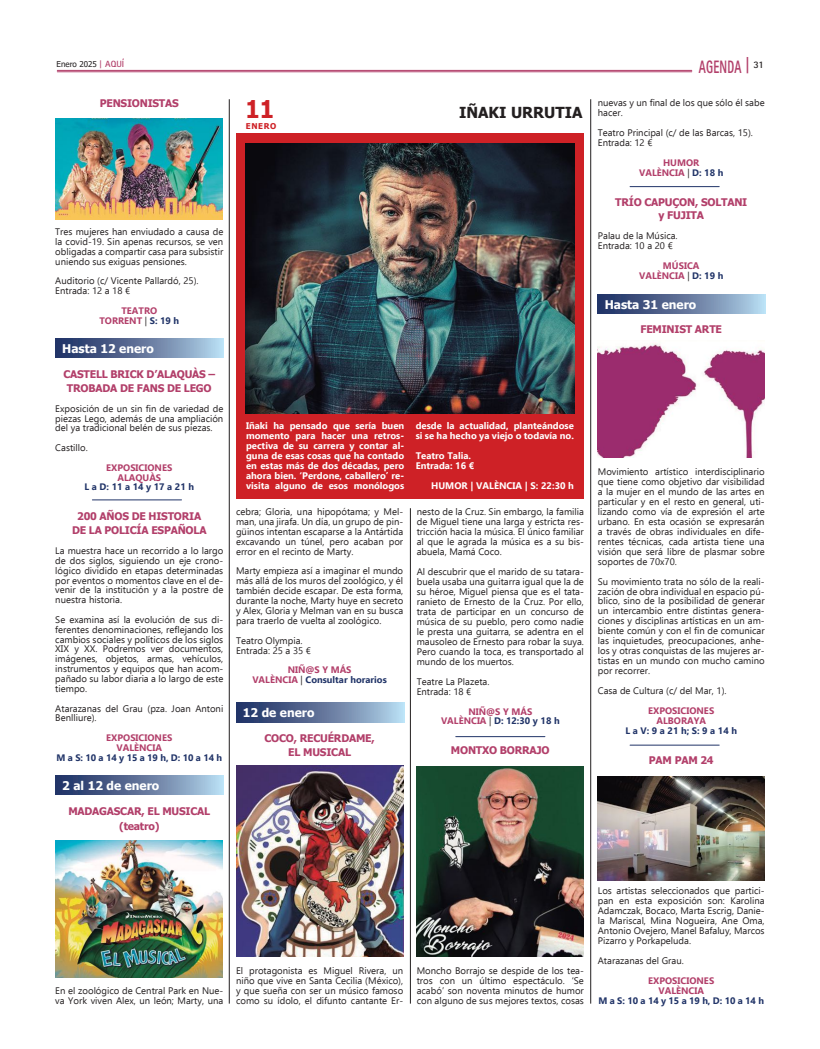
<style>
.page{position:relative;width:820px;height:1049px;background:#fff}
.page>*{position:absolute;margin:0;border:0;box-sizing:border-box;transform-origin:0 0}
.t1{font:700 24.5px "Tahoma";color:#ce2126;scale:.91 1}
.t2{font:800 18px "Rotis Sans Serif Std";letter-spacing:.02em;color:#b23f6a;scale:.64 1}
.t3{font:700 15.2px "Tahoma";color:#231f20}
.t4{font:700 12px "Tahoma";color:#fff}
.t5{font:700 10.5px/14.4px "Tahoma";letter-spacing:-.02em;color:#b23f6a;text-align:center}
.t6{font:9.5px/10px "Ebrima";color:#231f20;text-align:justify}
.t7{font:700 9.5px/10px "Ebrima";color:#fff}
.t8{font:700 9.4px/10px "Ebrima";color:#b23f6a;text-align:center}
.t9{font:700 9.4px "Ebrima";letter-spacing:-.01em;color:#213468}
.t10{font:8px "Tahoma";color:#231f20}
.t11{font:700 8px "Tahoma";letter-spacing:.08em;color:#ce2126}
.s1{font-family:"Rotis Serif Std";font-weight:700;font-size:9.2px;color:#b23f6a}
.s2{font-family:"Rotis Sans Serif Std";font-weight:700;font-size:9px;color:#b23f6a}
.s3{font-size:18.2px}
.s4{font-weight:400;font-size:9.5px;color:#231f20}
.s5{color:#213468}
</style>
<div class="page">
<div style="left:236px;top:133px;width:347px;height:365px;background:#ce2126"></div>
<img style="left:245px;top:143px;width:329px;height:271px">
<svg style="left:55px;top:339px;width:168px;height:19px;background:#647aa0"></svg>
<svg style="left:55px;top:776px;width:168px;height:19px;background:#647aa0"></svg>
<svg style="left:236px;top:703px;width:168px;height:19px;background:#647ba0"></svg>
<svg style="left:597px;top:294px;width:168px;height:19px;background:#647aa0"></svg>
<hr style="left:229px;top:99px;width:1px;height:904px;background:#231f20">
<hr style="left:410px;top:508px;width:1px;height:495px;background:#231f20">
<hr style="left:590px;top:99px;width:1px;height:904px;background:#231f20">
<hr style="left:92px;top:499px;width:89px;height:1px;background:#213468">
<hr style="left:455px;top:736px;width:89px;height:1px;background:#213468">
<hr style="left:629px;top:745px;width:90px;height:1px;background:#213468">
<hr style="left:629px;top:186px;width:90px;height:1px;background:#213468">
<hr style="left:57px;top:70px;width:634px;height:1px;background:#b23f6a">
<hr style="left:57px;top:72px;width:634px;height:1px;background:#b23f6a">
<img style="left:55px;top:118px;width:167px;height:101px">
<img style="left:55px;top:840px;width:167px;height:137px">
<img style="left:597px;top:777px;width:167px;height:103px">
<img style="left:597px;top:343px;width:167px;height:115px">
<img style="left:416px;top:766px;width:167px;height:191px">
<img style="left:236px;top:765px;width:167px;height:192px">
<p class="t10" style="left:57px;top:58px;width:69px">Enero 2025 <span class="s1">|</span> <span class="s2">AQUÍ</span></p>
<h2 class="t2" style="left:698px;top:56px;width:103px">AGENDA <span class="s3">|</span> <sup>31</sup></h2>
<p class="t5" style="left:100px;top:97px;width:81px">PENSIONISTAS</p>
<h1 class="t1" style="left:245px;top:92px;width:33px">11</h1>
<p class="t11" style="left:246px;top:120px;width:32px">ENERO</p>
<h3 class="t3" style="left:459px;top:102px;width:125px">IÑAKI URRUTIA</h3>
<p class="t6" style="left:55px;top:227px;width:169px">Tres mujeres han enviudado a causa de la covid-19. Sin apenas recursos, se ven obligadas a compartir casa para subsistir uniendo sus exiguas pensiones.</p>
<p class="t6" style="left:55px;top:276px;width:145px">Auditorio (c/ Vicente Pallardó, 25).<br>Entrada: 12 a 18 €</p>
<p class="t8" style="left:99px;top:305px;width:81px">TEATRO<br>TORRENT <span class="s4">|</span> <span class="s5">S: 19 h</span></p>
<p class="t4" style="left:62px;top:340px;width:93px">Hasta 12 enero</p>
<p class="t5" style="left:63px;top:367px;width:153px">CASTELL BRICK D’ALAQUÀS –<br>TROBADA DE FANS DE LEGO</p>
<p class="t6" style="left:55px;top:403px;width:169px">Exposición de un sin fin de variedad de piezas Lego, además de una ampliación del ya tradicional belén de sus piezas.</p>
<p class="t6" style="left:55px;top:442px;width:34px">Castillo.</p>
<p class="t8" style="left:106px;top:462px;width:67px">EXPOSICIONES<br>ALAQUÀS</p>
<p class="t9" style="left:85px;top:480px;width:111px">L a D: 11 a 14 y 17 a 21 h</p>
<p class="t5" style="left:72px;top:509px;width:136px">200 AÑOS DE HISTORIA<br>DE LA POLICÍA ESPAÑOLA</p>
<p class="t6" style="left:55px;top:545px;width:169px">La muestra hace un recorrido a lo largo de dos siglos, siguiendo un eje crono&shy;lógico dividido en etapas determinadas por eventos o momentos clave en el de&shy;venir de la institución y a la postre de nuestra historia.</p>
<p class="t6" style="left:55px;top:614px;width:169px">Se examina así la evolución de sus di&shy;ferentes denominaciones, reflejando los cambios sociales y políticos de los siglos XIX y XX. Podremos ver documentos, imágenes, objetos, armas, vehículos, instrumentos y equipos que han acom&shy;pañado su labor diaria a lo largo de este tiempo.</p>
<p class="t6" style="left:55px;top:703px;width:169px">Atarazanas del Grau (pza. Joan Antoni<br>Benlliure).</p>
<p class="t8" style="left:106px;top:732px;width:67px">EXPOSICIONES<br>VALÈNCIA</p>
<p class="t9" style="left:56px;top:750px;width:167px">M a S: 10 a 14 y 15 a 19 h, D: 10 a 14 h</p>
<p class="t4" style="left:62px;top:777px;width:99px">2 al 12 de enero</p>
<p class="t5" style="left:68px;top:804px;width:143px;line-height:15px">MADAGASCAR, EL MUSICAL (teatro)</p>
<p class="t7" style="left:246px;top:420px;width:160px;text-align:justify">Iñaki ha pensado que sería buen momento para hacer una retros&shy;pectiva de su carrera y contar al&shy;guna de esas cosas que ha contado en estas más de dos décadas, pero ahora bien. ‘Perdone, caballero’ re&shy;visita alguno de esos monólogos</p>
<p class="t7" style="left:415px;top:420px;width:160px">desde la actualidad, planteándose si se ha hecho ya viejo o todavía no.</p>
<p class="t7" style="left:415px;top:450px;width:60px">Teatro Talia.<br>Entrada: 16 €</p>
<p class="t7" style="left:431px;top:480px;width:144px">HUMOR | VALÈNCIA | S: 22:30 h</p>
<p class="t6" style="left:236px;top:506px;width:169px">cebra; Gloria, una hipopótama; y Mel&shy;man, una jirafa. Un día, un grupo de pin&shy;güinos intentan escaparse a la Antártida excavando un túnel, pero acaban por error en el recinto de Marty.</p>
<p class="t6" style="left:236px;top:566px;width:169px">Marty empieza así a imaginar el mundo más allá de los muros del zoológico, y él también decide escapar. De esta forma, durante la noche, Marty huye en secreto y Alex, Gloria y Melman van en su busca para traerlo de vuelta al zoológico.</p>
<p class="t6" style="left:236px;top:635px;width:76px">Teatro Olympia.<br>Entrada: 25 a 35 €</p>
<p class="t8" style="left:252px;top:664px;width:136px">NIÑ@S Y MÁS<br>VALÈNCIA <span class="s4">|</span> <span class="s5">Consultar horarios</span></p>
<p class="t4" style="left:243px;top:704px;width:73px">12 de enero</p>
<p class="t5" style="left:264px;top:731px;width:112px">COCO, RECUÉRDAME,<br>EL MUSICAL</p>
<p class="t6" style="left:416px;top:506px;width:169px">nesto de la Cruz. Sin embargo, la familia de Miguel tiene una larga y estricta res&shy;tricción hacia la música. El único familiar al que le agrada la música es a su bis&shy;abuela, Mamá Coco.</p>
<p class="t6" style="left:416px;top:566px;width:169px">Al descubrir que el marido de su tatara&shy;buela usaba una guitarra igual que la de su héroe, Miguel piensa que es el tata&shy;ranieto de Ernesto de la Cruz. Por ello, trata de participar en un concurso de música de su pueblo, pero como nadie le presta una guitarra, se adentra en el mausoleo de Ernesto para robar la suya.<br>Pero cuando la toca, es transportado al mundo de los muertos.</p>
<p class="t6" style="left:416px;top:676px;width:74px">Teatre La Plazeta.<br>Entrada: 18 €</p>
<p class="t8" style="left:441px;top:706px;width:120px">NIÑ@S Y MÁS<br>VALÈNCIA <span class="s4">|</span> <span class="s5">D: 12:30 y 18 h</span></p>
<p class="t5" style="left:451px;top:744px;width:100px">MONTXO BORRAJO</p>
<p class="t6" style="left:597px;top:97px;width:168px">nuevas y un final de los que sólo él sabe hacer.</p>
<p class="t6" style="left:597px;top:127px;width:156px">Teatro Principal (c/ de las Barcas, 15).<br>Entrada: 12 €</p>
<p class="t8" style="left:639px;top:157px;width:86px">HUMOR<br>VALÈNCIA <span class="s4">|</span> <span class="s5">D: 18 h</span></p>
<p class="t5" style="left:615px;top:196px;width:133px;line-height:13.2px">TRÍO CAPUÇON, SOLTANI y FUJITA</p>
<p class="t6" style="left:597px;top:230px;width:81px">Palau de la Música.<br>Entrada: 10 a 20 €</p>
<p class="t8" style="left:639px;top:260px;width:86px">MÚSICA<br>VALÈNCIA <span class="s4">|</span> <span class="s5">D: 19 h</span></p>
<p class="t4" style="left:604px;top:296px;width:93px">Hasta 31 enero</p>
<p class="t5" style="left:640px;top:323px;width:83px">FEMINIST ARTE</p>
<p class="t6" style="left:597px;top:466px;width:168px">Movimiento artístico interdisciplinario que tiene como objetivo dar visibilidad a la mujer en el mundo de las artes en particular y en el resto en general, uti&shy;lizando como vía de expresión el arte urbano. En esta ocasión se expresarán a través de obras individuales en dife&shy;rentes técnicas, cada artista tiene una visión que será libre de plasmar sobre soportes de 70x70.</p>
<p class="t6" style="left:597px;top:576px;width:168px">Su movimiento trata no sólo de la reali&shy;zación de obra individual en espacio pú&shy;blico, sino de la posibilidad de generar un intercambio entre distintas genera&shy;ciones y disciplinas artísticas en un am&shy;biente común y con el fin de comunicar las inquietudes, preocupaciones, anhe&shy;los y otras conquistas de las mujeres ar&shy;tistas en un mundo con mucho camino por recorrer.</p>
<p class="t6" style="left:597px;top:686px;width:130px">Casa de Cultura (c/ del Mar, 1).</p>
<p class="t8" style="left:648px;top:705px;width:67px">EXPOSICIONES<br>ALBORAYA</p>
<p class="t9" style="left:625px;top:723px;width:113px">L a V: 9 a 21 h; S: 9 a 14 h</p>
<p class="t5" style="left:648px;top:753px;width:66px">PAM PAM 24</p>
<p class="t6" style="left:55px;top:985px;width:169px">En el zoológico de Central Park en Nue&shy;va York viven Alex, un león; Marty, una</p>
<p class="t6" style="left:236px;top:965px;width:169px">El protagonista es Miguel Rivera, un niño que vive en Santa Cecilia (México), y que sueña con ser un músico famoso como su ídolo, el difunto cantante Er-</p>
<p class="t6" style="left:416px;top:965px;width:169px">Moncho Borrajo se despide de los tea&shy;tros con un último espectáculo. ‘Se acabó’ son noventa minutos de humor con alguno de sus mejores textos, cosas</p>
<p class="t6" style="left:597px;top:885px;width:168px">Los artistas seleccionados que partici&shy;pan en esta exposición son: Karolina Adamczak, Bocaco, Marta Escrig, Danie&shy;la Mariscal, Mina Nogueira, Ane Oma, Antonio Ovejero, Manel Bafaluy, Marcos Pizarro y Porkapeluda.</p>
<p class="t6" style="left:597px;top:955px;width:87px">Atarazanas del Grau.</p>
<p class="t8" style="left:648px;top:975px;width:67px">EXPOSICIONES<br>VALÈNCIA</p>
<p class="t9" style="left:598px;top:993px;width:167px">M a S: 10 a 14 y 15 a 19 h, D: 10 a 14 h</p>
</div>
